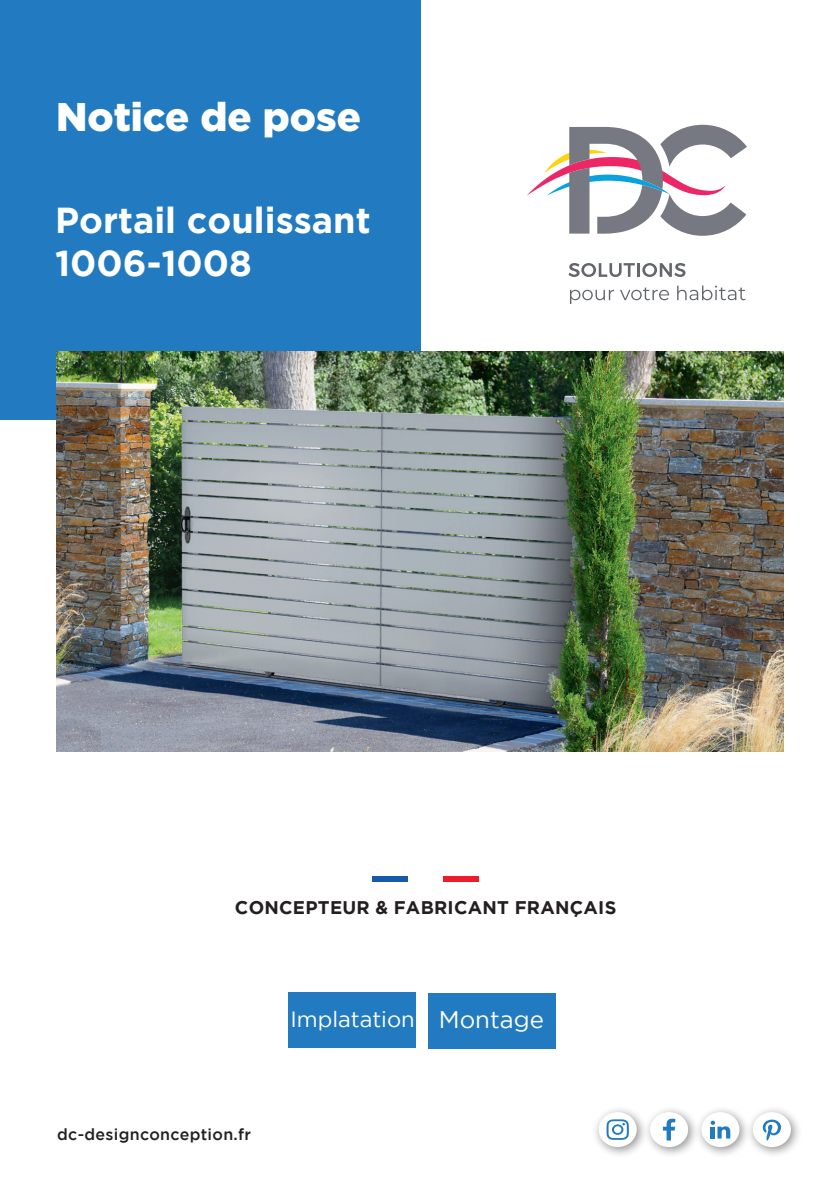
<style>
.page{position:relative;width:840px;height:1191px;background:#fff}
.page>*{position:absolute;margin:0;border:0;box-sizing:border-box;transform-origin:0 0}
.t1{font:900 40px "Gotham";color:#fff}
.t2{font:700 36px "Gotham";color:#fff}
.t3{font:24px "Gotham";color:#fff}
.t4{font:22px "Gotham";color:#fff}
.t5{font:700 18.2px "Gotham";letter-spacing:.015em;color:#231f20}
.t6{font:500 16px "Gotham";letter-spacing:.02em;color:#231f20}
</style>
<div class="page">
<div style="left:0;top:0;width:420px;height:420px;background:#227bc0"></div>
<img style="left:57px;top:351px;width:725px;height:400px">
<div style="left:428px;top:993px;width:128px;height:55px;background:#227bc0"></div>
<div style="left:288px;top:992px;width:127px;height:55px;background:#227bc0"></div>
<svg style="left:527px;top:125px;width:219px;height:111px"></svg>
<svg style="left:568px;top:263px;width:66px;height:14px"></svg>
<hr style="left:636px;top:263px;width:3px;height:14px;background:#63666c">
<svg style="left:642px;top:263px;width:43px;height:14px"></svg>
<svg style="left:570px;top:290px;width:43px;height:14px"></svg>
<svg style="left:620px;top:287px;width:48px;height:13px"></svg>
<svg style="left:677px;top:286px;width:68px;height:14px"></svg>
<div style="left:591px;top:1104px;width:57px;height:54px;background:#231f20;opacity:.5"></div>
<div style="left:598px;top:1112px;width:38px;height:35px;background:#fff;border-radius:50%"></div>
<svg style="left:606px;top:1119px;width:22px;height:20px"></svg>
<div style="left:693px;top:1104px;width:57px;height:54px;background:#231f20;opacity:.5"></div>
<div style="left:701px;top:1112px;width:38px;height:35px;background:#fff;border-radius:50%"></div>
<svg style="left:710px;top:1120px;width:19px;height:18px"></svg>
<div style="left:745px;top:1104px;width:57px;height:54px;background:#231f20;opacity:.5"></div>
<div style="left:752px;top:1112px;width:38px;height:35px;background:#fff;border-radius:50%"></div>
<svg style="left:762px;top:1119px;width:18px;height:21px"></svg>
<div style="left:642px;top:1104px;width:57px;height:54px;background:#231f20;opacity:.5"></div>
<div style="left:649px;top:1112px;width:38px;height:35px;background:#fff;border-radius:50%"></div>
<svg style="left:662px;top:1118px;width:13px;height:22px"></svg>
<div style="left:372px;top:876px;width:35px;height:6px;background:#185aaa"></div>
<div style="left:443px;top:876px;width:36px;height:6px;background:#ee1b2d"></div>
<p class="t1" style="left:56px;top:94px;width:306px">Notice de pose</p>
<p class="t2" style="left:55px;top:199px;width:317px">Portail coulissant</p>
<p class="t2" style="left:55px;top:242px;width:198px">1006-1008</p>
<p class="t5" style="left:235px;top:897px;width:382px">CONCEPTEUR &amp; FABRICANT FRANÇAIS</p>
<p class="t6" style="left:57px;top:1124px;width:195px">dc-designconception.fr</p>
<p class="t4" style="left:290px;top:1007px;width:126px">Implatation</p>
<p class="t3" style="left:438px;top:1006px;width:106px">Montage</p>
</div>
